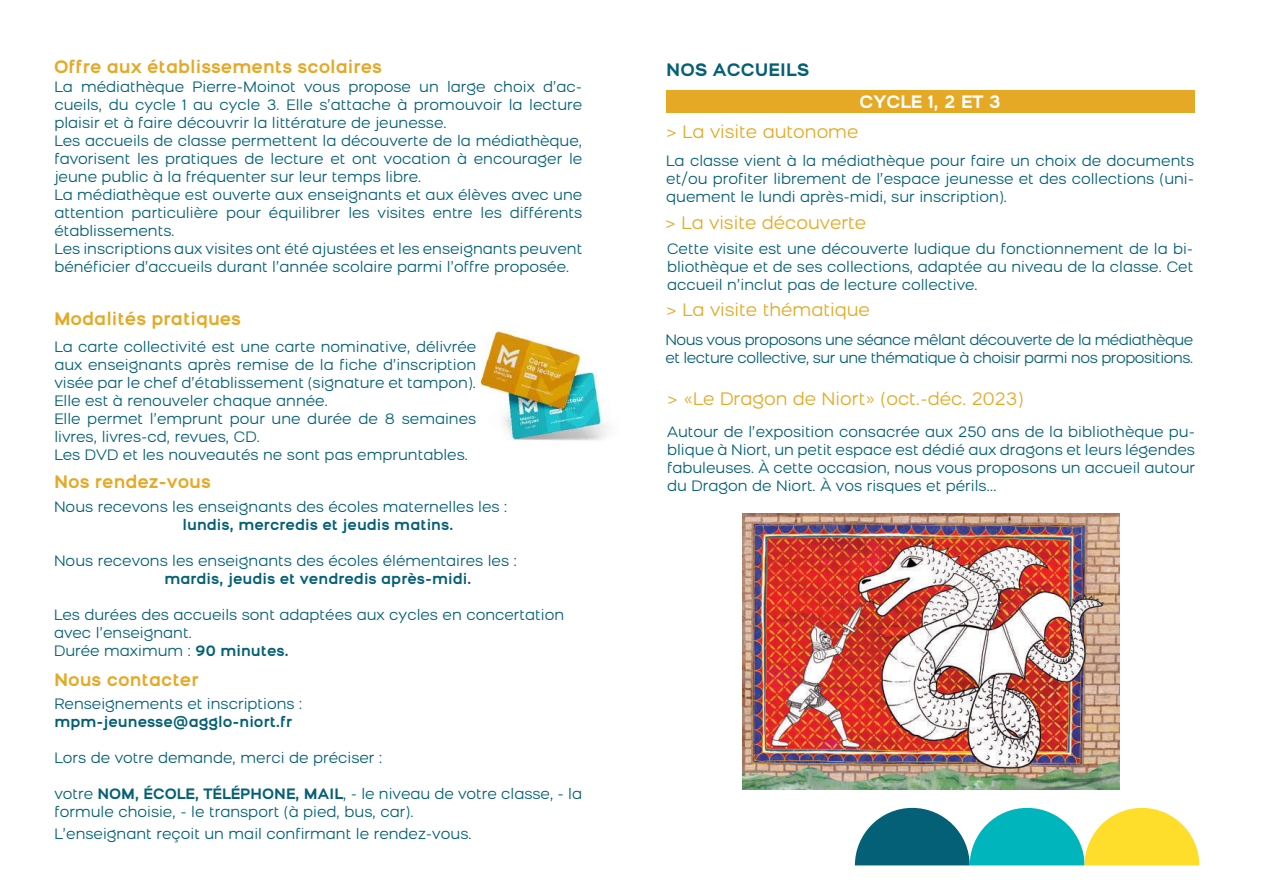
<style>
.page{position:relative;width:1263px;height:893px;background:#fff}
.page>*{position:absolute;margin:0;border:0;box-sizing:border-box;transform-origin:0 0}
.t1{font:18px "Bronova";color:#e5a925}
.t2{font:700 18px "Bronova";color:#e5a925}
.t3{font:700 18px "Bronova";color:#046076}
.t4{font:700 18px "Bronova";color:#fff}
.t5{font:15px/18px "Bronova";color:#046076}
.t6{font:15px/18px "Bronova";letter-spacing:-.03em;color:#046076}
.t7{font:700 15px "Bronova";color:#046076}
.s1{font-weight:700}
</style>
<div class="page">
<img style="left:478px;top:325px;width:131px;height:116px">
<svg style="left:855px;top:808px;width:344px;height:57px"></svg>
<div style="left:666px;top:90px;width:528px;height:23px;background:#e5a925"></div>
<img style="left:742px;top:513px;width:378px;height:276px">
<p class="t2" style="left:54px;top:56px;width:329px">Offre aux établissements scolaires</p>
<p class="t5" style="left:54px;top:78px;width:529px">La médiathèque Pierre-Moinot vous propose un large choix d’ac&shy;cueils, du cycle 1 au cycle 3. Elle s’attache à promouvoir la lecture plaisir et à faire découvrir la littérature de jeunesse.<br>Les accueils de classe permettent la découverte de la médiathèque, favorisent les pratiques de lecture et ont vocation à encourager le jeune public à la fréquenter sur leur temps libre.<br>La médiathèque est ouverte aux enseignants et aux élèves avec une attention particulière pour équilibrer les visites entre les différents établissements.<br>Les inscriptions aux visites ont été ajustées et les enseignants peuvent bénéficier d’accueils durant l’année scolaire parmi l’offre proposée.</p>
<p class="t2" style="left:54px;top:307px;width:189px">Modalités pratiques</p>
<p class="t5" style="left:54px;top:337px;width:423px">La carte collectivité est une carte nominative, délivrée aux enseignants après remise de la fiche d’inscription visée par le chef d’établissement (signature et tampon).<br>Elle est à renouveler chaque année.<br>Elle permet l’emprunt pour une durée de 8 semaines livres, livres-cd, revues, CD.<br>Les DVD et les nouveautés ne sont pas empruntables.</p>
<p class="t2" style="left:54px;top:471px;width:158px">Nos rendez-vous</p>
<p class="t5" style="left:54px;top:497px;width:455px">Nous recevons les enseignants des écoles maternelles les :</p>
<p class="t7" style="left:182px;top:515px;width:273px">lundis, mercredis et jeudis matins.</p>
<p class="t5" style="left:54px;top:551px;width:465px">Nous recevons les enseignants des écoles élémentaires les :</p>
<p class="t7" style="left:164px;top:569px;width:309px">mardis, jeudis et vendredis après-midi.</p>
<p class="t5" style="left:54px;top:605px;width:512px">Les durées des accueils sont adaptées aux cycles en concertation avec l’enseignant.<br>Durée maximum : <span class="s1">90 minutes.</span></p>
<p class="t2" style="left:54px;top:668px;width:146px">Nous contacter</p>
<p class="t5" style="left:54px;top:694px;width:250px">Renseignements et inscriptions :</p>
<p class="t7" style="left:54px;top:713px;width:239px">mpm-jeunesse@agglo-niort.fr</p>
<p class="t5" style="left:54px;top:748px;width:330px">Lors de votre demande, merci de préciser :</p>
<p class="t5" style="left:54px;top:784px;width:529px">votre <span class="s1">NOM, ÉCOLE, TÉLÉPHONE, MAIL</span>, - le niveau de votre classe, - la formule choisie, - le transport (à pied, bus, car).</p>
<p class="t5" style="left:54px;top:824px;width:419px">L’enseignant reçoit un mail confirmant le rendez-vous.</p>
<p class="t3" style="left:666px;top:58px;width:145px">NOS ACCUEILS</p>
<p class="t4" style="left:859px;top:91px;width:143px">CYCLE 1, 2 ET 3</p>
<p class="t1" style="left:666px;top:121px;width:194px">&gt; La visite autonome</p>
<p class="t5" style="left:666px;top:151px;width:529px;text-align:justify">La classe vient à la médiathèque pour faire un choix de documents et/ou profiter librement de l’espace jeunesse et des collections (uni&shy;quement le lundi après-midi, sur inscription).</p>
<p class="t1" style="left:665px;top:212px;width:202px">&gt; La visite découverte</p>
<p class="t5" style="left:667px;top:239px;width:528px;text-align:justify">Cette visite est une découverte ludique du fonctionnement de la bi&shy;bliothèque et de ses collections, adaptée au niveau de la classe. Cet accueil n’inclut pas de lecture collective.</p>
<p class="t1" style="left:666px;top:299px;width:205px">&gt; La visite thématique</p>
<p class="t6" style="left:665px;top:330px;width:529px">Nous vous proposons une séance mêlant découverte de la médiathèque et lecture collective, sur une thématique à choisir parmi nos propositions.</p>
<p class="t1" style="left:667px;top:387px;width:358px">&gt; «Le Dragon de Niort» (oct.-déc. 2023)</p>
<p class="t5" style="left:667px;top:422px;width:529px;text-align:justify">Autour de l’exposition consacrée aux 250 ans de la bibliothèque pu&shy;blique à Niort, un petit espace est dédié aux dragons et leurs légendes fabuleuses. À cette occasion, nous vous proposons un accueil autour du Dragon de Niort. À vos risques et périls...</p>
</div>
